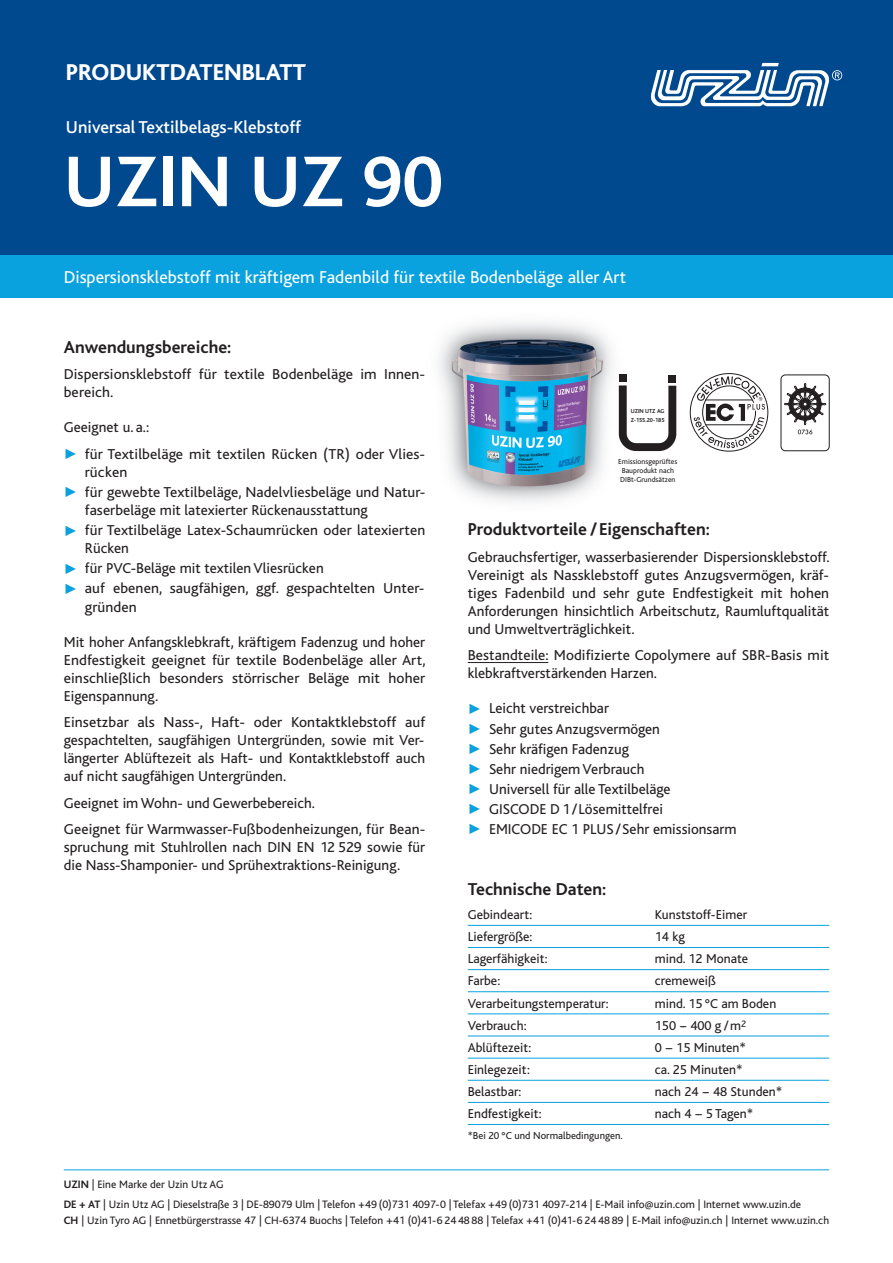
<style>
.page{position:relative;width:893px;height:1263px;background:#fff}
.page>*{position:absolute;margin:0;border:0;box-sizing:border-box;transform-origin:0 0}
.t1{font:700 75px "Bliss";color:#fff}
.t2{font:800 24px "Bliss";color:#fff}
.t3{font:18px "Bliss";color:#fff}
.t4{font:700 18px "Bliss";color:#231f20}
.t5{font:500 18px "Bliss";color:#fff}
.t6{font:15px/18px "Bliss";color:#231f20}
.t7{font:13.5px "Bliss";color:#231f20}
.t8{font:11.25px/20px "Bliss";color:#231f20}
.t9{font:10.5px "Bliss";color:#231f20}
.t10{font:7.65px/9.1px "Bliss";color:#231f20}
.t11{font:700 6.15px "Bliss";color:#231f20;scale:.95 1}
.t12{font:700 6px "Bliss";color:#231f20;scale:.95 1}
.s1{color:#09a1de}
.s2{font-weight:700}
</style>
<div class="page">
<img style="left:450px;top:335px;width:154px;height:154px">
<div style="left:0;top:0;width:893px;height:255px;background:#01498e"></div>
<div style="left:0;top:255px;width:893px;height:43px;background:#09a1de"></div>
<svg style="left:651px;top:63px;width:191px;height:44px"></svg>
<hr style="left:468px;top:662px;width:80px;height:1px;background:#231f20">
<hr style="left:468px;top:925px;width:361px;height:1px;background:#09a1de">
<hr style="left:468px;top:947px;width:361px;height:1px;background:#09a1de">
<hr style="left:468px;top:969px;width:361px;height:1px;background:#09a1de">
<hr style="left:468px;top:991px;width:361px;height:1px;background:#09a1de">
<hr style="left:468px;top:1013px;width:361px;height:1px;background:#09a1de">
<hr style="left:468px;top:1035px;width:361px;height:1px;background:#09a1de">
<hr style="left:468px;top:1058px;width:361px;height:1px;background:#09a1de">
<hr style="left:468px;top:1080px;width:361px;height:1px;background:#09a1de">
<hr style="left:468px;top:1102px;width:361px;height:1px;background:#09a1de">
<hr style="left:468px;top:1124px;width:361px;height:1px;background:#09a1de">
<hr style="left:64px;top:1169px;width:765px;height:1px;background:#09a1de">
<div style="left:690px;top:373px;width:78px;height:78px;border:1px solid #231f20;border-radius:50%"></div>
<svg style="left:694px;top:376px;width:71px;height:72px"></svg>
<div style="left:781px;top:375px;width:48px;height:76px;border:1px solid #231f20;border-radius:5px"></div>
<svg style="left:784px;top:383px;width:42px;height:51px"></svg>
<div style="left:619px;top:374px;width:8px;height:8px;background:#231f20"></div>
<div style="left:668px;top:375px;width:8px;height:7px;background:#231f20"></div>
<svg style="left:618px;top:382px;width:59px;height:70px"></svg>
<h2 class="t2" style="left:66px;top:63px;width:242px">PRODUKTDATENBLATT</h2>
<p class="t5" style="left:66px;top:121px;width:237px">Universal Textilbelags-Klebstoff</p>
<h1 class="t1" style="left:64px;top:153px;width:381px">UZIN UZ 90</h1>
<p class="t3" style="left:64px;top:270px;width:564px">Dispersionsklebstoff mit kräftigem Fadenbild für textile Bodenbeläge aller Art</p>
<p class="t4" style="left:64px;top:340px;width:169px">Anwendungsbereiche:</p>
<p class="t6" style="left:64px;top:367px;width:363px">Dispersionsklebstoff für textile Bodenbeläge im Innen&shy;bereich.</p>
<p class="t6" style="left:64px;top:420px;width:87px">Geeignet u. a.:</p>
<p class="t6" style="left:85px;top:446px;width:342px;text-indent:-21px"><span class="s1">✓</span> für Textilbeläge mit textilen Rücken (TR) oder Vlies&shy;rücken</p>
<p class="t6" style="left:85px;top:485px;width:342px;text-indent:-21px"><span class="s1">✓</span> für gewebte Textilbeläge, Nadelvliesbeläge und Natur&shy;faserbeläge mit latexierter Rückenausstattung</p>
<p class="t6" style="left:85px;top:523px;width:342px;text-indent:-21px"><span class="s1">✓</span> für Textilbeläge Latex-Schaumrücken oder latexierten<br>Rücken</p>
<p class="t6" style="left:64px;top:561px;width:262px"><span class="s1">✓</span> für PVC-Beläge mit textilenVliesrücken</p>
<p class="t6" style="left:85px;top:581px;width:341px;text-indent:-21px"><span class="s1">✓</span> auf ebenen, saugfähigen, ggf. gespachtelten Unter&shy;gründen</p>
<p class="t6" style="left:64px;top:634px;width:363px;text-align:justify">Mit hoher Anfangsklebkraft, kräftigem Fadenzug und hoher Endfestigkeit geeignet für textile Bodenbeläge aller Art, einschließlich besonders störrischer Beläge mit hoher Eigenspannung.</p>
<p class="t6" style="left:64px;top:714px;width:363px;text-align:justify">Einsetzbar als Nass-, Haft- oder Kontaktklebstoff auf gespachtelten, saugfähigen Untergründen, sowie mit Ver&shy;längerter Ablüftezeit als Haft- und Kontaktklebstoff auch auf nicht saugfähigen Untergründen.</p>
<p class="t6" style="left:64px;top:791px;width:363px;line-height:26.5px">Geeignet im Wohn- und Gewerbebereich.<br>Geeignet für Warmwasser-Fußbodenheizungen, für Bean-</p>
<p class="t6" style="left:64px;top:839px;width:363px">spruchung mit Stuhlrollen nach DIN EN 12 529 sowie für die Nass-Shamponier- und Sprühextraktions-Reinigung.</p>
<p class="t11" style="left:631px;top:409px;width:37px">UZIN UTZ AG</p>
<p class="t12" style="left:631px;top:418px;width:37px">Z-155.20-185</p>
<p class="t10" style="left:618px;top:457px;width:61px">Emissionsgeprüftes<br>Bauprodukt nach<br>DIBt-Grundsätzen</p>
<p class="t4" style="left:468px;top:523px;width:244px">Produktvorteile /Eigenschaften:</p>
<p class="t6" style="left:468px;top:549px;width:363px;text-align:justify">Gebrauchsfertiger, wasserbasierender Dispersionsklebstoff.<br>Vereinigt als Nassklebstoff gutes Anzugsvermögen, kräf&shy;tiges Fadenbild und sehr gute Endfestigkeit mit hohen Anforderungen hinsichtlich Arbeitschutz, Raumluftqualität und Umweltverträglichkeit.</p>
<p class="t6" style="left:468px;top:648px;width:363px">Bestandteile: Modifizierte Copolymere auf SBR-Basis mit klebkraftverstärkenden Harzen.</p>
<p class="t6" style="left:468px;top:701px;width:143px"><span class="s1">✓</span> Leicht verstreichbar</p>
<p class="t6" style="left:468px;top:721px;width:194px"><span class="s1">✓</span> Sehr gutes Anzugsvermögen</p>
<p class="t6" style="left:468px;top:741px;width:163px"><span class="s1">✓</span> Sehr kräfigen Fadenzug</p>
<p class="t6" style="left:468px;top:761px;width:178px"><span class="s1">✓</span> Sehr niedrigem Verbrauch</p>
<p class="t6" style="left:468px;top:781px;width:204px"><span class="s1">✓</span> Universell für alle Textilbeläge</p>
<p class="t6" style="left:468px;top:801px;width:197px"><span class="s1">✓</span> GISCODE D 1/Lösemittelfrei</p>
<p class="t6" style="left:468px;top:822px;width:270px"><span class="s1">✓</span> EMICODE EC 1 PLUS/Sehr emissionsarm</p>
<p class="t4" style="left:468px;top:882px;width:140px">Technische Daten:</p>
<p class="t7" style="left:468px;top:909px;width:66px">Gebindeart:</p>
<p class="t7" style="left:655px;top:909px;width:94px">Kunststoff-Eimer</p>
<p class="t7" style="left:468px;top:931px;width:66px">Liefergröße:</p>
<p class="t7" style="left:655px;top:931px;width:31px">14 kg</p>
<p class="t7" style="left:468px;top:954px;width:81px">Lagerfähigkeit:</p>
<p class="t7" style="left:655px;top:954px;width:95px">mind. 12 Monate</p>
<p class="t7" style="left:468px;top:976px;width:34px">Farbe:</p>
<p class="t7" style="left:655px;top:976px;width:62px">cremeweiß</p>
<p class="t7" style="left:468px;top:998px;width:142px">Verarbeitungstemperatur:</p>
<p class="t7" style="left:655px;top:998px;width:123px">mind. 15 °C am Boden</p>
<p class="t7" style="left:468px;top:1020px;width:60px">Verbrauch:</p>
<p class="t7" style="left:655px;top:1020px;width:93px">150 -- 400 g /m<sup>2</sup></p>
<p class="t7" style="left:468px;top:1042px;width:65px">Ablüftezeit:</p>
<p class="t7" style="left:655px;top:1042px;width:93px">0 -- 15 Minuten*</p>
<p class="t7" style="left:468px;top:1064px;width:64px">Einlegezeit:</p>
<p class="t7" style="left:655px;top:1064px;width:89px">ca. 25 Minuten*</p>
<p class="t7" style="left:468px;top:1086px;width:55px">Belastbar:</p>
<p class="t7" style="left:655px;top:1086px;width:129px">nach 24 -- 48 Stunden*</p>
<p class="t7" style="left:468px;top:1108px;width:75px">Endfestigkeit:</p>
<p class="t7" style="left:655px;top:1108px;width:100px">nach 4 -- 5 Tagen*</p>
<p class="t9" style="left:468px;top:1131px;width:156px">*Bei 20 °C und Normalbedingungen.</p>
<p class="t8" style="left:64px;top:1176px;width:739px"><span class="s2">UZIN</span> | Eine Marke der Uzin Utz AG<br><span class="s2">DE + AT</span> | Uzin Utz AG | Dieselstraße 3 | DE-89079 Ulm | Telefon +49 (0)731 4097-0 | Telefax +49 (0)731 4097-214 | E-Mail info@uzin.com | Internet www.uzin.de</p>
<p class="t8" style="left:64px;top:1211px;width:767px"><span class="s2">CH</span> | Uzin Tyro AG | Ennetbürgerstrasse 47 | CH-6374 Buochs | Telefon +41 (0)41-6 24 48 88 | Telefax +41 (0)41-6 24 48 89 | E-Mail info@uzin.ch | Internet www.uzin.ch</p>
</div>
